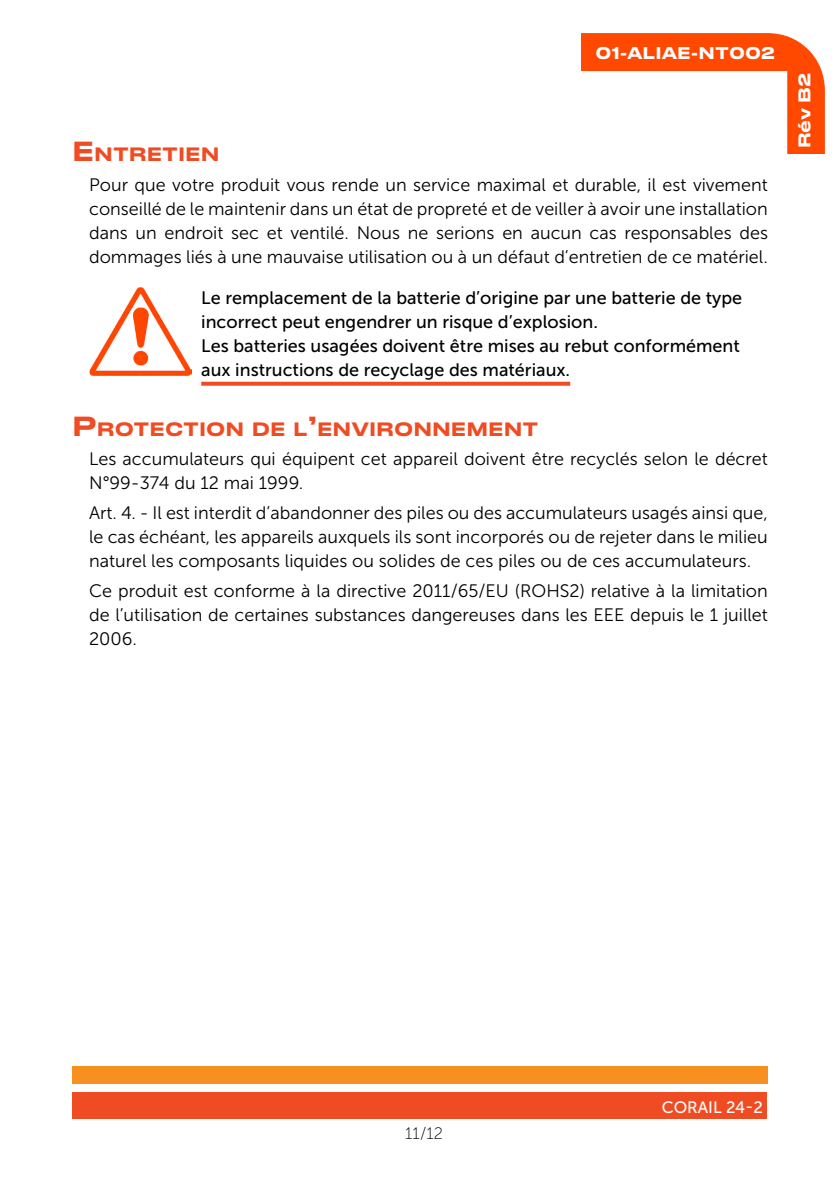
<style>
.page{position:relative;width:840px;height:1191px;background:#fff}
.page>*{position:absolute;margin:0;border:0;box-sizing:border-box;transform-origin:0 0}
.t1{font:500 18.2px "Druk Text Wide";color:#f04c23}
.t2{font:18px/24px "Museo Sans 300";color:#000;text-align:justify}
.t3{font:18px/24px "Museo Sans 500";color:#000}
.t4{font:16.4px "Museo Sans 500";color:#fff}
.t5{font:16.4px "Museo Sans 100";color:#000}
.t6{font:500 16px "Druk Text Wide";color:#fff}
.s1{font-size:26px}
</style>
<div class="page">
<div style="left:72px;top:1066px;width:695px;height:17px;background:#f7901e"></div>
<div style="left:72px;top:1092px;width:694px;height:26px;background:#f04c23"></div>
<img style="left:581px;top:33px;width:243px;height:120px">
<svg style="left:201px;top:382px;width:369px;height:4px"></svg>
<img style="left:89px;top:287px;width:102px;height:89px">
<p class="t6" style="left:595px;top:40px;width:181px">01-ALIAE-NT002</p>
<p class="t1" style="left:72px;top:139px;width:149px"><span class="s1">E</span> NTRETIEN</p>
<p class="t2" style="left:89px;top:173px;width:680px">Pour que votre produit vous rende un service maximal et durable, il est vivement conseillé de le maintenir dans un état de propreté et de veiller à avoir une installation dans un endroit sec et ventilé. Nous ne serions en aucun cas responsables des dommages liés à une mauvaise utilisation ou à un défaut d’entretien de ce matériel.</p>
<p class="t3" style="left:201px;top:286px;width:542px">Le remplacement de la batterie d’origine par une batterie de type incorrect peut engendrer un risque d’explosion.<br>Les batteries usagées doivent être mises au rebut conformément aux instructions de recyclage des matériaux.</p>
<p class="t1" style="left:72px;top:413px;width:466px"><span class="s1">P</span>ROTECTION DE L<span class="s1">’</span>ENVIRONNEMENT</p>
<p class="t2" style="left:89px;top:447px;width:679px">Les accumulateurs qui équipent cet appareil doivent être recyclés selon le décret<br>N°99-374 du 12 mai 1999.</p>
<p class="t2" style="left:89px;top:501px;width:680px">Art. 4. - Il est interdit d’abandonner des piles ou des accumulateurs usagés ainsi que, le cas échéant, les appareils auxquels ils sont incorporés ou de rejeter dans le milieu naturel les composants liquides ou solides de ces piles ou de ces accumulateurs.</p>
<p class="t2" style="left:89px;top:578px;width:680px">Ce produit est conforme à la directive 2011/65/EU (ROHS2) relative à la limitation de l’utilisation de certaines substances dangereuses dans les EEE depuis le 1 juillet 2006.</p>
<p class="t6" style="left:790px;top:148px;width:77px;rotate:-90deg">Rév B2</p>
<p class="t5" style="left:405px;top:1124px;width:39px">11/12</p>
<p class="t4" style="left:661px;top:1098px;width:103px">CORAIL 24-2</p>
</div>
